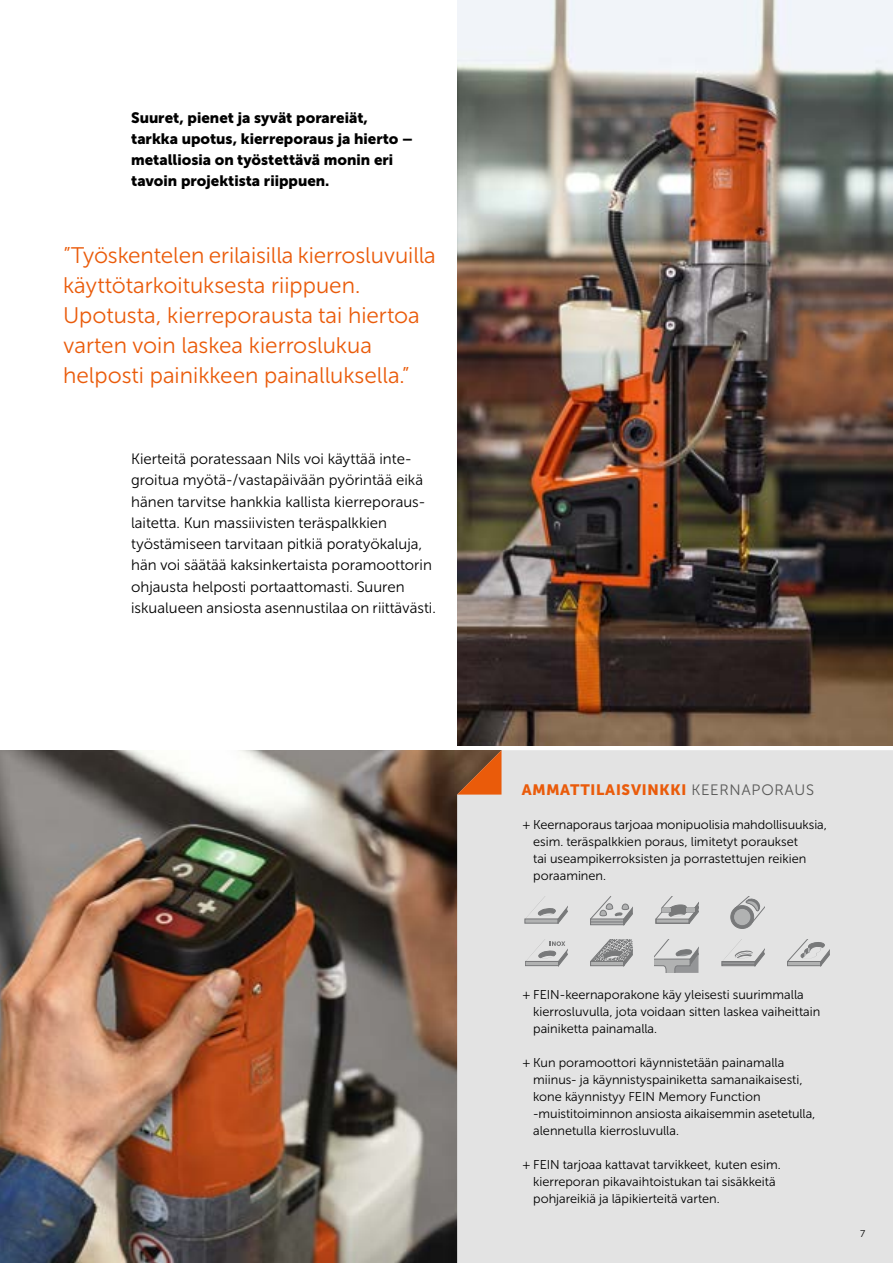
<style>
.page{position:relative;width:893px;height:1263px;background:#fff}
.page>*{position:absolute;margin:0;border:0;box-sizing:border-box;transform-origin:0 0}
.t1{font:300 22.5px/30px "FEIN Corporate";color:#ea5b0a}
.t2{font:300 15px/21.3px "FEIN Corporate";color:#000}
.t3{font:700 15px/21.3px "FEIN Corporate";color:#000}
.t4{font:700 15px "FEIN Corporate";letter-spacing:.05em;color:#ea5b0a}
.t5{font:300 12.75px/17px "FEIN Corporate";color:#000}
.t6{font:300 9.75px "FEIN Corporate";color:#000}
.s1{font-weight:300;color:#575756}
</style>
<div class="page">
<img style="left:0;top:750px;width:457px;height:513px">
<div style="left:457px;top:750px;width:436px;height:513px;background:#e3e3e3"></div>
<svg style="left:457px;top:750px;width:44px;height:44px;background:#a55321"></svg>
<img style="left:457px;top:0;width:436px;height:746px">
<svg style="left:525px;top:897px;width:42px;height:27px"></svg>
<svg style="left:722px;top:939px;width:42px;height:27px"></svg>
<svg style="left:590px;top:939px;width:43px;height:27px"></svg>
<svg style="left:654px;top:939px;width:44px;height:33px"></svg>
<svg style="left:656px;top:897px;width:42px;height:27px"></svg>
<svg style="left:590px;top:896px;width:43px;height:29px"></svg>
<hr style="left:591px;top:922px;width:33px;height:1px;background:#87888a">
<svg style="left:525px;top:939px;width:42px;height:27px"></svg>
<svg style="left:731px;top:905px;width:23px;height:23px"></svg>
<div style="left:731px;top:905px;width:23px;height:23px;border:1px solid #87888a;border-radius:50%"></div>
<div style="left:733px;top:908px;width:18px;height:18px;border:1px solid #87888a;border-radius:50%"></div>
<svg style="left:735px;top:897px;width:29px;height:26px"></svg>
<svg style="left:787px;top:939px;width:43px;height:27px"></svg>
<p class="t3" style="left:131px;top:107px;width:283px">Suuret, pienet ja syvät porareiät, tarkka upotus, kierreporaus ja hierto – metalliosia on työstettävä monin eri tavoin projektista riippuen.</p>
<h1 class="t1" style="left:63px;top:241px;width:374px">”Työskentelen erilaisilla kierrosluvuilla käyttötarkoituksesta riippuen.<br>Upotusta, kierreporausta tai hiertoa varten voin laskea kierroslukua helposti painikkeen painalluksella.”</h1>
<p class="t2" style="left:131px;top:448px;width:306px">Kierteitä poratessaan Nils voi käyttää inte&shy;groitua myötä-/vastapäivään pyörintää eikä hänen tarvitse hankkia kallista kierreporaus&shy;laitetta. Kun massiivisten teräspalkkien työstämiseen tarvitaan pitkiä poratyökaluja, hän voi säätää kaksinkertaista poramoottorin ohjausta helposti portaattomasti. Suuren iskualueen ansiosta asennustilaa on riittävästi.</p>
<p class="t4" style="left:522px;top:781px;width:294px">AMMATTILAISVINKKI <span class="s1">KEERNAPORAUS</span></p>
<p class="t5" style="left:533px;top:816px;width:295px;text-indent:-10px">+ Keernaporaus tarjoaa monipuolisia mahdollisuuksia, esim. teräspalkkien poraus, limitetyt poraukset<br>tai useampikerroksisten ja porrastettujen reikien poraaminen.</p>
<p class="t5" style="left:533px;top:986px;width:289px;text-indent:-10px">+ FEIN-keernaporakone käy yleisesti suurimmalla kierrosluvulla, jota voidaan sitten laskea vaiheittain painiketta painamalla.</p>
<p class="t5" style="left:533px;top:1054px;width:284px;text-indent:-10px">+ Kun poramoottori käynnistetään painamalla miinus- ja käynnistyspainiketta samanaikaisesti, kone käynnistyy FEIN Memory Function -muistitoiminnon ansiosta aikaisemmin asetetulla, alennetulla kierrosluvulla.</p>
<p class="t5" style="left:533px;top:1156px;width:249px;text-indent:-10px">+ FEIN tarjoaa kattavat tarvikkeet, kuten esim. kierreporan pikavaihtoistukan tai sisäkkeitä pohjareikiä ja läpikierteitä varten.</p>
<p class="t6" style="left:860px;top:1228px;width:7px">7</p>
</div>
